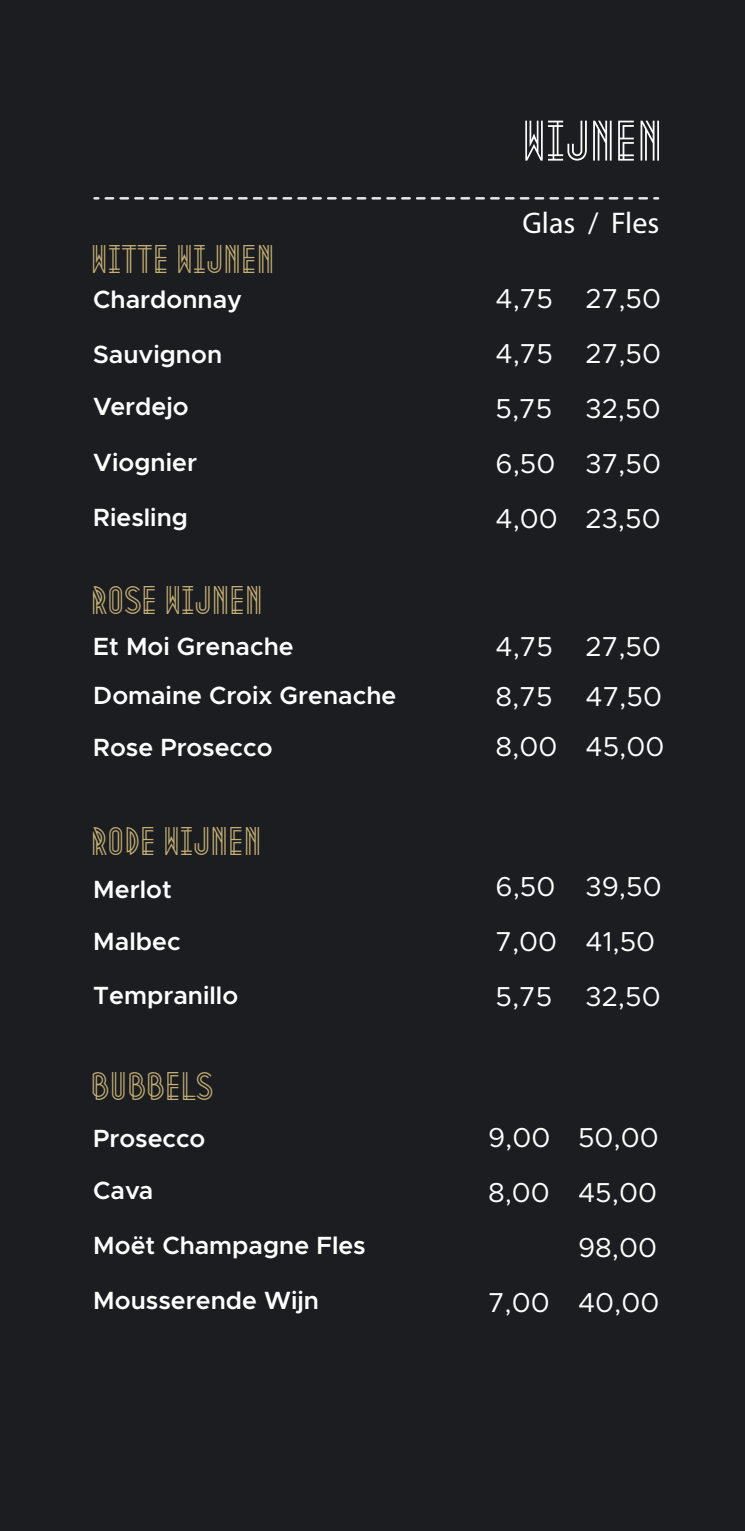
<style>
.page{position:relative;width:745px;height:1531px;background:#fff}
.page>*{position:absolute;margin:0;border:0;box-sizing:border-box;transform-origin:0 0}
.t1{font:50px "Metropolis 1920";color:#fff}
.t2{font:35px "Metropolis 1920";color:#c5b075}
.t3{font:30px "Myriad Pro";color:#fff}
.t4{font:27.5px/55px "Metropolis";color:#fff}
.t5{font:600 25px/49.5px "Metropolis";color:#fff}
</style>
<div class="page">
<div style="left:0;top:0;width:744px;height:1531px;background:#1b1d20"></div>
<svg style="left:94px;top:197px;width:4px;height:3px"></svg>
<svg style="left:106px;top:197px;width:551px;height:3px"></svg>
<h2 class="t2" style="left:93px;top:230px;width:185px">WITTE WIJNEN</h2>
<p class="t5" style="left:93px;top:272px;width:150px;line-height:54.5px">Chardonnay<br>Sauvignon</p>
<p class="t5" style="left:93px;top:381px;width:97px">Verdejo</p>
<p class="t5" style="left:93px;top:436px;width:105px;line-height:54.2px">Viognier<br>Riesling</p>
<h2 class="t2" style="left:93px;top:572px;width:173px">ROSE WIJNEN</h2>
<p class="t5" style="left:93px;top:621px;width:304px">Et Moi Grenache<br>Domaine Croix Grenache</p>
<p class="t5" style="left:93px;top:723px;width:181px">Rose Prosecco</p>
<h2 class="t2" style="left:93px;top:812px;width:172px">RODE WIJNEN</h2>
<p class="t5" style="left:93px;top:863px;width:89px;line-height:51.8px">Merlot<br>Malbec</p>
<p class="t5" style="left:93px;top:970px;width:146px">Tempranillo</p>
<h2 class="t2" style="left:93px;top:1057px;width:123px">BUBBELS</h2>
<p class="t5" style="left:93px;top:1113px;width:114px;line-height:52px">Prosecco<br>Cava</p>
<p class="t5" style="left:93px;top:1218px;width:274px;line-height:55px">Moët Champagne Fles<br>Mousserende Wijn</p>
<h1 class="t1" style="left:525px;top:100px;width:142px">WIJNEN</h1>
<p class="t3" style="left:522px;top:205px;width:138px">Glas / Fles</p>
<p class="t4" style="left:495px;top:271px;width:167px;text-align:justify">4,75 27,50<br>4,75 27,50<br>5,75 32,50<br>6,50 37,50<br>4,00 23,50</p>
<p class="t4" style="left:495px;top:622px;width:170px;line-height:50px">4,75 27,50<br>8,75 47,50<br>8,00 45,00</p>
<p class="t4" style="left:495px;top:859px;width:167px">6,50 39,50<br>7,00 41,50<br>5,75 32,50</p>
<p class="t4" style="left:487px;top:1110px;width:173px;text-align:right">9,00 50,00<br>8,00 45,00<br>98,00<br>7,00 40,00</p>
</div>
